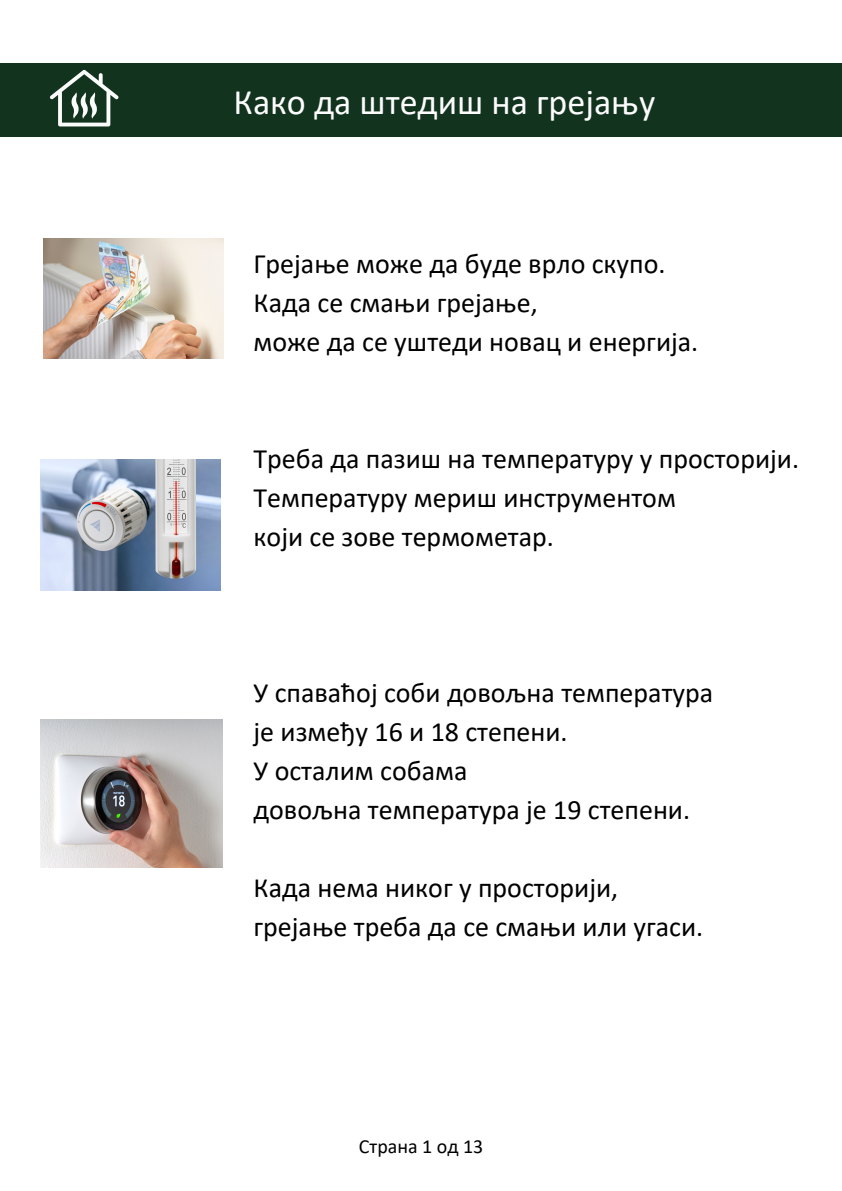
<style>
.page{position:relative;width:842px;height:1191px;background:#fff}
.page>*{position:absolute;margin:0;border:0;box-sizing:border-box;transform-origin:0 0}
.t1{font:36px "Calibri";color:#fcfcfc}
.t2{font:28px/39px "Calibri";color:#000}
.t3{font:20px "Calibri";color:#000}
</style>
<div class="page">
<div style="left:0;top:63px;width:842px;height:74px;background:#12331e"></div>
<svg style="left:50px;top:70px;width:69px;height:56px"></svg>
<img style="left:43px;top:238px;width:180px;height:120px">
<img style="left:41px;top:460px;width:180px;height:130px">
<img style="left:41px;top:719px;width:181px;height:149px">
<p class="t1" style="left:233px;top:87px;width:423px">Како да штедиш на грејању</p>
<p class="t2" style="left:253px;top:246px;width:446px">Грејање може да буде врло скупо.<br>Када се смањи грејање,<br>може да се уштеди новац и енергија.</p>
<h2 class="t2" style="left:253px;top:441px;width:547px">Треба да пазиш на температуру у просторији.<br>Температуру мериш инструментом<br>који се зове термометар.</h2>
<h2 class="t2" style="left:253px;top:675px;width:461px">У спаваћој соби довољна температура је између 16 и 18 степени.<br>У осталим собама<br>довољна температура је 19 степени.</h2>
<h2 class="t2" style="left:253px;top:870px;width:451px">Када нема никог у просторији, грејање треба да се смањи или угаси.</h2>
<h2 class="t3" style="left:359px;top:1138px;width:126px">Страна 1 од 13</h2>
</div>
